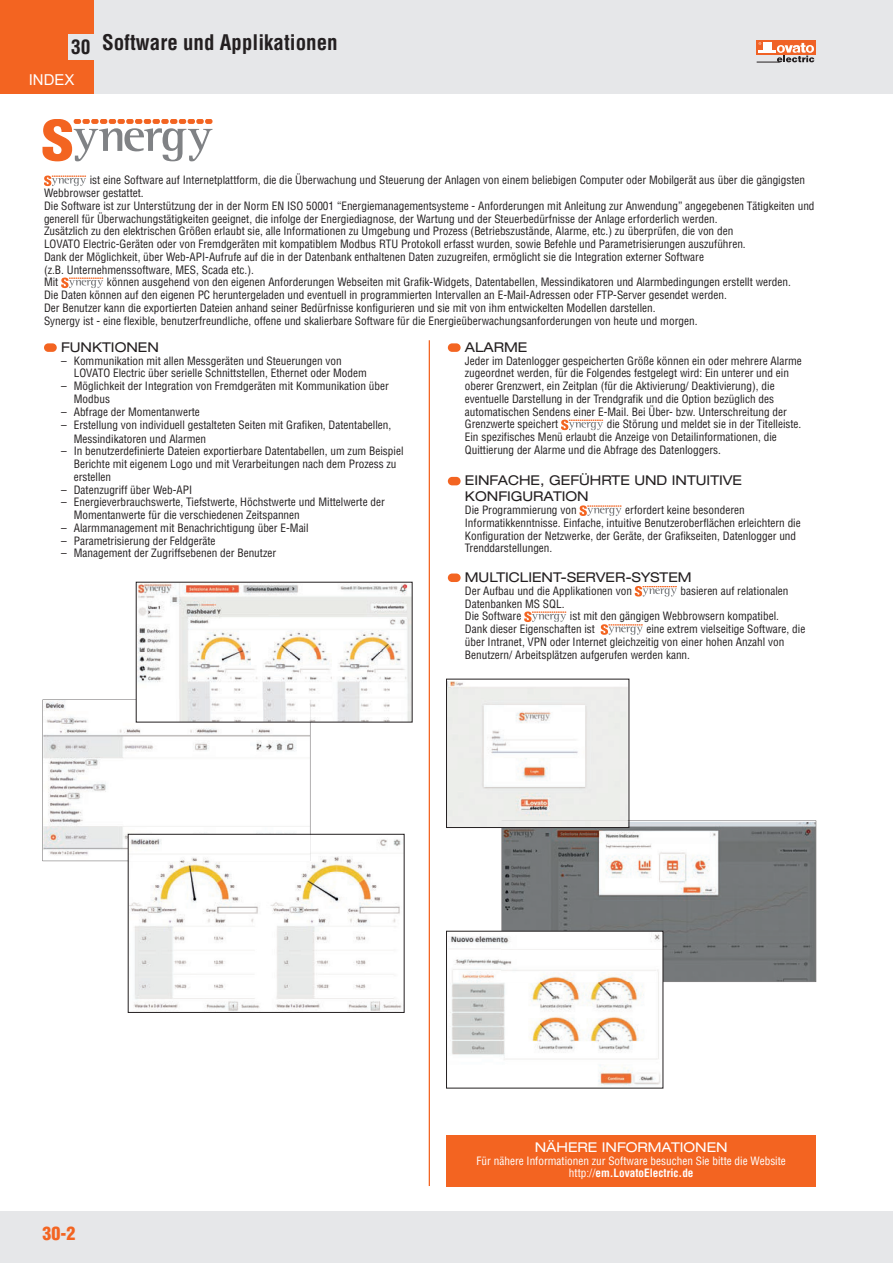
<style>
.page{position:relative;width:893px;height:1263px;background:#fff}
.page>*{position:absolute;margin:0;border:0;box-sizing:border-box;transform-origin:0 0}
.t1{font:700 condensed 21px "Helvetica";color:#231f20}
.t2{font:900 condensed 18px "Helvetica";color:#f36421}
.t3{font:expanded 13.5px/16px "Helvetica Neue";color:#231f20}
.t4{font:expanded 13.5px "Helvetica Neue";color:#fff}
.t5{font:condensed 11.25px/12.8px "Helvetica";color:#231f20}
.t6{font:condensed 11.25px/12.8px "Helvetica";color:#fff;text-align:center}
.s1{font-weight:700}
</style>
<div class="page">
<div style="left:0;top:0;width:893px;height:94px;background:#e6e7e9"></div>
<div style="left:0;top:1212px;width:893px;height:51px;background:#e6e7e9"></div>
<div style="left:757px;top:40px;width:59px;height:15px;background:#f06226"></div>
<svg style="left:757px;top:42px;width:57px;height:21px"></svg>
<div style="left:0;top:0;width:94px;height:94px;background:#f36421"></div>
<div style="left:68px;top:34px;width:28px;height:26px;background:#e6e7e9"></div>
<svg style="left:43px;top:119px;width:169px;height:42px"></svg>
<div style="left:44px;top:343px;width:13px;height:9px;background:#f36421;border-radius:4px"></div>
<svg style="left:44px;top:176px;width:42px;height:10px"></svg>
<svg style="left:61px;top:278px;width:42px;height:10px"></svg>
<div style="left:448px;top:477px;width:13px;height:8px;background:#f36421;border-radius:4px"></div>
<svg style="left:579px;top:505px;width:42px;height:11px"></svg>
<div style="left:448px;top:574px;width:13px;height:8px;background:#f36421;border-radius:4px"></div>
<svg style="left:635px;top:586px;width:42px;height:11px"></svg>
<svg style="left:601px;top:624px;width:42px;height:11px"></svg>
<div style="left:448px;top:343px;width:13px;height:9px;background:#f36421;border-radius:4px"></div>
<svg style="left:561px;top:420px;width:42px;height:10px"></svg>
<svg style="left:524px;top:612px;width:42px;height:10px"></svg>
<svg style="left:43px;top:700px;width:267px;height:161px"></svg>
<img style="left:138px;top:584px;width:272px;height:136px">
<img style="left:138px;top:700px;width:172px;height:20px">
<img style="left:130px;top:836px;width:272px;height:175px">
<img style="left:130px;top:836px;width:180px;height:25px">
<div style="left:128px;top:834px;width:276px;height:179px;border:1px solid #231f20"></div>
<div style="left:446px;top:1135px;width:370px;height:51px;background:#f36421"></div>
<hr style="left:429px;top:340px;width:1px;height:846px;background:#f36421">
<svg style="left:502px;top:821px;width:314px;height:161px;fill:#75787a"></svg>
<img style="left:448px;top:681px;width:179px;height:145px">
<img style="left:502px;top:821px;width:125px;height:5px">
<div style="left:446px;top:679px;width:183px;height:149px;border:1px solid #231f20"></div>
<img style="left:448px;top:936px;width:213px;height:150px">
<img style="left:502px;top:933px;width:159px;height:49px">
<h1 class="t1" style="left:71px;top:34px;width:268px"><sub>30</sub> Software und Applikationen</h1>
<p class="t5" style="left:44px;top:175px;width:772px;text-indent:46px">ist eine Software auf Internetplattform, die die Überwachung und Steuerung der Anlagen von einem beliebigen Computer oder Mobilgerät aus über die gängigsten Webbrowser gestattet.<br>Die Software ist zur Unterstützung der in der Norm EN ISO 50001 “Energiemanagementsysteme - Anforderungen mit Anleitung zur Anwendung” angegebenen Tätigkeiten und generell für Überwachungstätigkeiten geeignet, die infolge der Energiediagnose, der Wartung und der Steuerbedürfnisse der Anlage erforderlich werden.<br>Zusätzlich zu den elektrischen Größen erlaubt sie, alle Informationen zu Umgebung und Prozess (Betriebszustände, Alarme, etc.) zu überprüfen, die von den<br>LOVATO Electric-Geräten oder von Fremdgeräten mit kompatiblem Modbus RTU Protokoll erfasst wurden, sowie Befehle und Parametrisierungen auszuführen.<br>Dank der Möglichkeit, über Web-API-Aufrufe auf die in der Datenbank enthaltenen Daten zuzugreifen, ermöglicht sie die Integration externer Software<br>(z.B. Unternehmenssoftware, MES, Scada etc.).<br>Mit</p>
<p class="t5" style="left:44px;top:277px;width:748px;text-indent:63px">können ausgehend von den eigenen Anforderungen Webseiten mit Grafik-Widgets, Datentabellen, Messindikatoren und Alarmbedingungen erstellt werden.<br>Die Daten können auf den eigenen PC heruntergeladen und eventuell in programmierten Intervallen an E-Mail-Adressen oder FTP-Server gesendet werden.<br>Der Benutzer kann die exportierten Dateien anhand seiner Bedürfnisse konfigurieren und sie mit von ihm entwickelten Modellen darstellen.<br>Synergy ist - eine flexible, benutzerfreundliche, offene und skalierbare Software für die Energieüberwachungsanforderungen von heute und morgen.</p>
<p class="t3" style="left:465px;top:340px;width:64px">ALARME</p>
<p class="t5" style="left:465px;top:355px;width:338px">Jeder im Datenlogger gespeicherten Größe können ein oder mehrere Alarme zugeordnet werden, für die Folgendes festgelegt wird: Ein unterer und ein oberer Grenzwert, ein Zeitplan (für die Aktivierung/ Deaktivierung), die eventuelle Darstellung in der Trendgrafik und die Option bezüglich des automatischen Sendens einer E-Mail. Bei Über- bzw. Unterschreitung der Grenzwerte speichert</p>
<p class="t3" style="left:61px;top:340px;width:99px">FUNKTIONEN</p>
<p class="t5" style="left:74px;top:355px;width:295px;text-indent:-13px">– Kommunikation mit allen Messgeräten und Steuerungen von<br>LOVATO Electric über serielle Schnittstellen, Ethernet oder Modem</p>
<p class="t5" style="left:74px;top:381px;width:317px;text-indent:-13px">– Möglichkeit der Integration von Fremdgeräten mit Kommunikation über<br>Modbus</p>
<p class="t5" style="left:61px;top:406px;width:140px">– Abfrage der Momentanwerte</p>
<p class="t5" style="left:74px;top:419px;width:319px;line-height:13.5px;text-indent:-13px">– Erstellung von individuell gestalteten Seiten mit Grafiken, Datentabellen,<br>Messindikatoren und Alarmen</p>
<p class="t5" style="left:74px;top:446px;width:331px;text-indent:-13px">– In benutzerdefinierte Dateien exportierbare Datentabellen, um zum Beispiel<br>Berichte mit eigenem Logo und mit Verarbeitungen nach dem Prozess zu erstellen</p>
<p class="t5" style="left:61px;top:484px;width:133px">– Datenzugriff über Web-API</p>
<p class="t5" style="left:74px;top:497px;width:313px;text-indent:-13px">– Energieverbrauchswerte, Tiefstwerte, Höchstwerte und Mittelwerte der<br>Momentanwerte für die verschiedenen Zeitspannen</p>
<p class="t5" style="left:61px;top:522px;width:249px">– Alarmmanagement mit Benachrichtigung über E-Mail</p>
<p class="t5" style="left:61px;top:535px;width:156px">– Parametrisierung der Feldgeräte</p>
<p class="t5" style="left:61px;top:548px;width:217px">– Management der Zugriffsebenen der Benutzer</p>
<p class="t5" style="left:465px;top:419px;width:338px;text-indent:142px">die Störung und meldet sie in der Titelleiste.<br>Ein spezifisches Menü erlaubt die Anzeige von Detailinformationen, die<br>Quittierung der Alarme und die Abfrage des Datenloggers.</p>
<p class="t3" style="left:465px;top:474px;width:279px">EINFACHE, GEFÜHRTE UND INTUITIVE<br>KONFIGURATION</p>
<p class="t5" style="left:465px;top:505px;width:113px">Die Programmierung von</p>
<p class="t5" style="left:465px;top:505px;width:337px;text-indent:160px">erfordert keine besonderen Informatikkenntnisse. Einfache, intuitive Benutzeroberflächen erleichtern die Konfiguration der Netzwerke, der Geräte, der Grafikseiten, Datenlogger und Trenddarstellungen.</p>
<p class="t3" style="left:465px;top:570px;width:228px">MULTICLIENT-SERVER-SYSTEM</p>
<p class="t5" style="left:465px;top:585px;width:169px">Der Aufbau und die Applikationen von</p>
<p class="t5" style="left:680px;top:585px;width:110px">basieren auf relationalen</p>
<p class="t5" style="left:465px;top:598px;width:101px">Datenbanken MS SQL.<br>Die Software</p>
<p class="t5" style="left:465px;top:611px;width:316px;text-indent:105px">ist mit den gängigen Webbrowsern kompatibel.<br>Dank dieser Eigenschaften ist</p>
<p class="t5" style="left:465px;top:624px;width:342px;text-indent:182px">eine extrem vielseitige Software, die über Intranet, VPN oder Internet gleichzeitig von einer hohen Anzahl von<br>Benutzern/ Arbeitsplätzen aufgerufen werden kann.</p>
<h2 class="t2" style="left:43px;top:1226px;width:34px">30-2</h2>
<p class="t4" style="left:535px;top:1142px;width:194px">NÄHERE INFORMATIONEN</p>
<p class="t6" style="left:477px;top:1155px;width:311px">Für nähere Informationen zur Software besuchen Sie bitte die Website http://<span class="s1">em.LovatoElectric.de</span></p>
</div>
